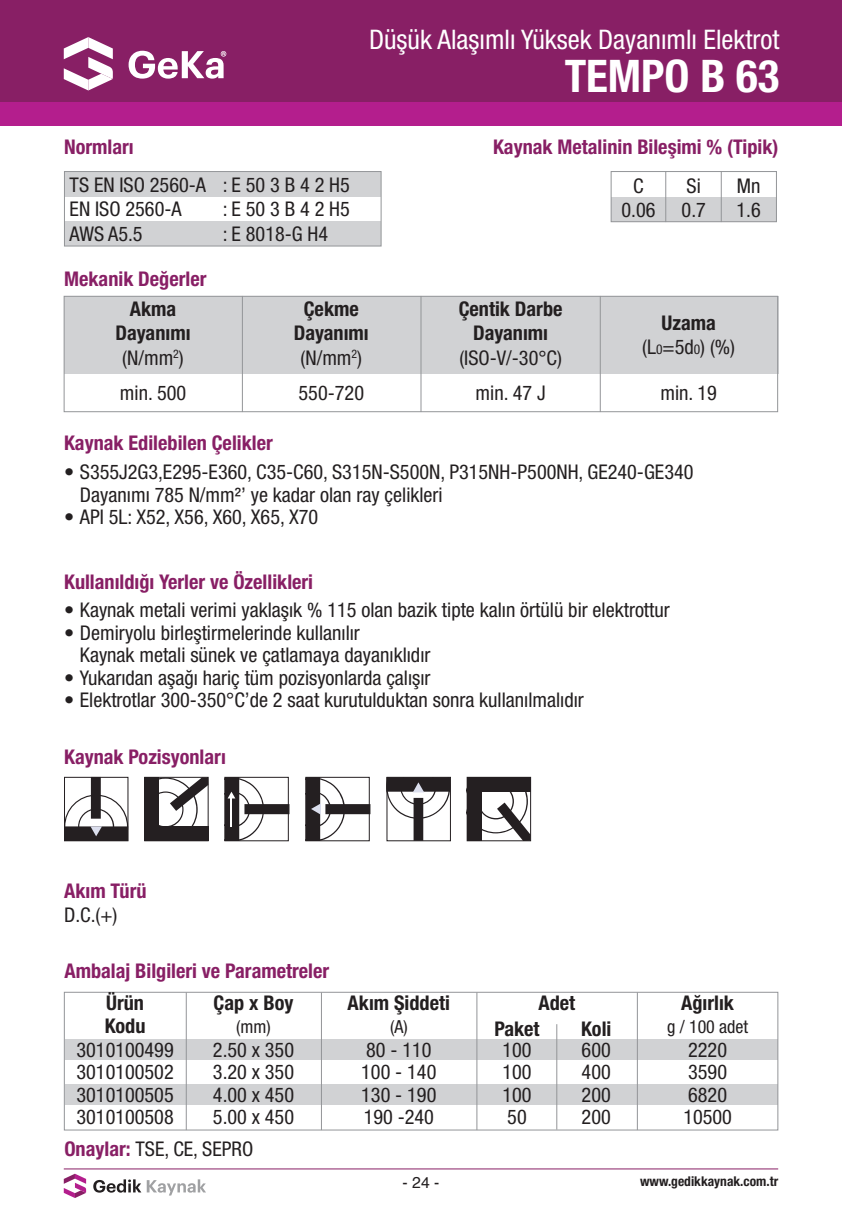
<style>
.page{position:relative;width:842px;height:1212px;background:#fff}
.page>*{position:absolute;margin:0;border:0;box-sizing:border-box;transform-origin:0 0}
.t1{font:700 condensed 45px "Helvetica Neue LT Std";color:#fff}
.t2{font:condensed 27px "Helvetica Neue LT Std";color:#fff}
.t3{font:condensed 20.25px/22.5px "Helvetica Neue LT Std";color:#231f20}
.t4{font:700 condensed 20.25px "Helvetica Neue LT Std";color:#881f65}
.t5{font:700 condensed 20.25px "Helvetica Neue LT Std";color:#231f20}
.t6{font:condensed 18px "Helvetica Neue LT Std";color:#231f20}
.t7{font:15.75px "Helvetica";color:#231f20}
.t8{font:700 condensed 13.5px "Helvetica Neue LT Std";color:#231f20}
.s1{font-size:13.5px}
.s2{font-weight:700;color:#881f65}
</style>
<div class="page">
<hr style="left:64px;top:1168px;width:714px;height:1px;background:#881f65">
<svg style="left:93px;top:1179px;width:48px;height:13px"></svg>
<svg style="left:147px;top:1179px;width:59px;height:16px"></svg>
<svg style="left:64px;top:1174px;width:22px;height:24px"></svg>
<div style="left:65px;top:1039px;width:713px;height:21px;background:#d1d2d4"></div>
<div style="left:65px;top:1084px;width:713px;height:21px;background:#d1d2d4"></div>
<div style="left:0;top:0;width:842px;height:102px;background:#881f65"></div>
<div style="left:0;top:102px;width:842px;height:23px;background:#b41e8d"></div>
<svg style="left:64px;top:37px;width:49px;height:53px"></svg>
<svg style="left:129px;top:51px;width:97px;height:28px"></svg>
<div style="left:65px;top:172px;width:316px;height:25px;background:#d1d2d4"></div>
<div style="left:65px;top:221px;width:316px;height:25px;background:#d1d2d4"></div>
<div style="left:64px;top:171px;width:317px;height:75px;border:1px solid #939598"></div>
<div style="left:64px;top:296px;width:714px;height:78px;background:#d1d2d4"></div>
<div style="left:64px;top:296px;width:714px;height:116px;border:1px solid #939598"></div>
<hr style="left:242px;top:296px;width:1px;height:116px;background:#939598">
<hr style="left:421px;top:296px;width:1px;height:116px;background:#939598">
<hr style="left:600px;top:296px;width:1px;height:116px;background:#939598">
<svg style="left:64px;top:777px;width:64px;height:64px"></svg>
<div style="left:144px;top:777px;width:65px;height:64px;border:1px solid #241f21"></div>
<svg style="left:145px;top:777px;width:63px;height:64px"></svg>
<svg style="left:225px;top:777px;width:64px;height:64px"></svg>
<svg style="left:306px;top:777px;width:64px;height:64px"></svg>
<svg style="left:386px;top:777px;width:64px;height:64px"></svg>
<svg style="left:467px;top:777px;width:64px;height:64px"></svg>
<div style="left:611px;top:197px;width:166px;height:25px;background:#d1d2d4"></div>
<div style="left:611px;top:171px;width:166px;height:51px;border:1px solid #939598"></div>
<hr style="left:665px;top:171px;width:1px;height:51px;background:#939598">
<hr style="left:721px;top:171px;width:1px;height:51px;background:#939598">
<div style="left:64px;top:992px;width:714px;height:138px;border:1px solid #939598"></div>
<hr style="left:186px;top:992px;width:1px;height:138px;background:#939598">
<hr style="left:321px;top:992px;width:1px;height:138px;background:#939598">
<hr style="left:476px;top:992px;width:1px;height:138px;background:#939598">
<hr style="left:637px;top:992px;width:1px;height:138px;background:#939598">
<hr style="left:556px;top:1024px;width:1px;height:105px;background:#939598">
<p class="t2" style="left:369px;top:24px;width:412px">Düşük Alaşımlı Yüksek Dayanımlı Elektrot</p>
<p class="t1" style="left:565px;top:49px;width:216px">TEMPO B 63</p>
<p class="t4" style="left:64px;top:135px;width:71px">Normları</p>
<p class="t4" style="left:493px;top:135px;width:287px">Kaynak Metalinin Bileşimi % (Tipik)</p>
<p class="t3" style="left:70px;top:173px;width:282px">TS EN ISO 2560-A : E 50 3 B 4 2 H5</p>
<p class="t3" style="left:70px;top:198px;width:114px">EN ISO 2560-A</p>
<p class="t3" style="left:223px;top:198px;width:129px">: E 50 3 B 4 2 H5</p>
<p class="t3" style="left:70px;top:222px;width:75px">AWS A5.5</p>
<p class="t3" style="left:223px;top:222px;width:107px">: E 8018-G H4</p>
<p class="t4" style="left:64px;top:267px;width:144px">Mekanik Değerler</p>
<p class="t5" style="left:130px;top:297px;width:48px">Akma</p>
<p class="t5" style="left:116px;top:321px;width:76px">Dayanımı</p>
<p class="t3" style="left:122px;top:346px;width:63px">(N/mm<sup>2</sup>)</p>
<p class="t3" style="left:120px;top:382px;width:68px">min. 500</p>
<p class="t5" style="left:304px;top:297px;width:57px">Çekme</p>
<p class="t5" style="left:294px;top:321px;width:76px">Dayanımı</p>
<p class="t3" style="left:301px;top:346px;width:63px">(N/mm<sup>2</sup>)</p>
<p class="t3" style="left:299px;top:382px;width:67px">550-720</p>
<p class="t5" style="left:459px;top:297px;width:105px">Çentik Darbe</p>
<p class="t5" style="left:473px;top:321px;width:76px">Dayanımı</p>
<p class="t3" style="left:459px;top:346px;width:104px">(ISO-V/-30°C)</p>
<p class="t3" style="left:476px;top:382px;width:72px">min. 47 J</p>
<p class="t3" style="left:633px;top:174px;width:12px">C</p>
<p class="t3" style="left:621px;top:198px;width:36px">0.06</p>
<p class="t3" style="left:687px;top:174px;width:16px">Si</p>
<p class="t3" style="left:682px;top:198px;width:26px">0.7</p>
<p class="t3" style="left:737px;top:174px;width:25px">Mn</p>
<p class="t3" style="left:737px;top:198px;width:26px">1.6</p>
<p class="t5" style="left:661px;top:310px;width:56px">Uzama</p>
<p class="t3" style="left:642px;top:335px;width:94px">(L<span class="s1">0</span>=5d<span class="s1">0</span>) (%)</p>
<p class="t3" style="left:660px;top:382px;width:58px">min. 19</p>
<p class="t4" style="left:64px;top:431px;width:210px">Kaynak Edilebilen Çelikler</p>
<p class="t3" style="left:64px;top:461px;width:631px">• S355J2G3,E295-E360, C35-C60, S315N-S500N, P315NH-P500NH, GE240-GE340</p>
<p class="t3" style="left:80px;top:483px;width:364px">Dayanımı 785 N/mm²’ ye kadar olan ray çelikleri</p>
<p class="t3" style="left:64px;top:506px;width:256px">• API 5L: X52, X56, X60, X65, X70</p>
<p class="t4" style="left:64px;top:569px;width:251px">Kullanıldığı Yerler ve Özellikleri</p>
<p class="t3" style="left:64px;top:599px;width:607px">• Kaynak metali verimi yaklaşık % 115 olan bazik tipte kalın örtülü bir elektrottur</p>
<p class="t3" style="left:80px;top:621px;width:352px;text-indent:-16px">• Demiryolu birleştirmelerinde kullanılır<br>Kaynak metali sünek ve çatlamaya dayanıklıdır</p>
<p class="t3" style="left:64px;top:666px;width:368px">• Yukarıdan aşağı hariç tüm pozisyonlarda çalışır</p>
<p class="t3" style="left:64px;top:689px;width:521px">• Elektrotlar 300-350°C’de 2 saat kurutulduktan sonra kullanılmalıdır</p>
<p class="t4" style="left:64px;top:744px;width:163px">Kaynak Pozisyonları</p>
<p class="t4" style="left:64px;top:878px;width:84px">Akım Türü</p>
<p class="t3" style="left:64px;top:903px;width:55px">D.C.(+)</p>
<p class="t4" style="left:64px;top:959px;width:266px">Ambalaj Bilgileri ve Parametreler</p>
<p class="t5" style="left:106px;top:991px;width:39px">Ürün</p>
<p class="t5" style="left:105px;top:1013px;width:42px">Kodu</p>
<p class="t5" style="left:214px;top:991px;width:81px">Çap x Boy</p>
<p class="t6" style="left:236px;top:1016px;width:36px">(mm)</p>
<p class="t3" style="left:77px;top:1038px;width:99px;text-align:justify">3010100499<br>3010100502<br>3010100505<br>3010100508</p>
<p class="t3" style="left:213px;top:1038px;width:83px">2.50 x 350</p>
<p class="t3" style="left:213px;top:1061px;width:83px">3.20 x 350</p>
<p class="t3" style="left:213px;top:1083px;width:83px">4.00 x 450</p>
<p class="t3" style="left:213px;top:1106px;width:83px">5.00 x 450</p>
<p class="t3" style="left:64px;top:1137px;width:190px"><span class="s2">Onaylar:</span> TSE, CE, SEPRO</p>
<p class="t5" style="left:348px;top:991px;width:104px">Akım Şiddeti</p>
<p class="t6" style="left:390px;top:1016px;width:19px">(A)</p>
<p class="t3" style="left:366px;top:1038px;width:67px">80 - 110</p>
<p class="t3" style="left:361px;top:1061px;width:77px">100 - 140</p>
<p class="t3" style="left:361px;top:1083px;width:77px">130 - 190</p>
<p class="t3" style="left:364px;top:1106px;width:72px">190 -240</p>
<p class="t5" style="left:538px;top:991px;width:38px">Adet</p>
<p class="t5" style="left:681px;top:991px;width:54px">Ağırlık</p>
<p class="t5" style="left:494px;top:1016px;width:47px">Paket</p>
<p class="t5" style="left:581px;top:1016px;width:32px">Koli</p>
<p class="t6" style="left:667px;top:1016px;width:83px">g / 100 adet</p>
<p class="t3" style="left:502px;top:1038px;width:31px">100</p>
<p class="t3" style="left:502px;top:1061px;width:31px">100</p>
<p class="t3" style="left:502px;top:1083px;width:31px">100</p>
<p class="t3" style="left:507px;top:1106px;width:21px">50</p>
<p class="t3" style="left:582px;top:1038px;width:31px">600</p>
<p class="t3" style="left:582px;top:1061px;width:31px">400</p>
<p class="t3" style="left:582px;top:1083px;width:31px">200</p>
<p class="t3" style="left:582px;top:1106px;width:31px">200</p>
<p class="t3" style="left:688px;top:1038px;width:40px">2220</p>
<p class="t3" style="left:688px;top:1061px;width:40px">3590</p>
<p class="t3" style="left:688px;top:1083px;width:40px">6820</p>
<p class="t3" style="left:683px;top:1106px;width:50px">10500</p>
<p class="t7" style="left:403px;top:1170px;width:38px">- 24 -</p>
<p class="t8" style="left:640px;top:1173px;width:140px">www.gedikkaynak.com.tr</p>
</div>
